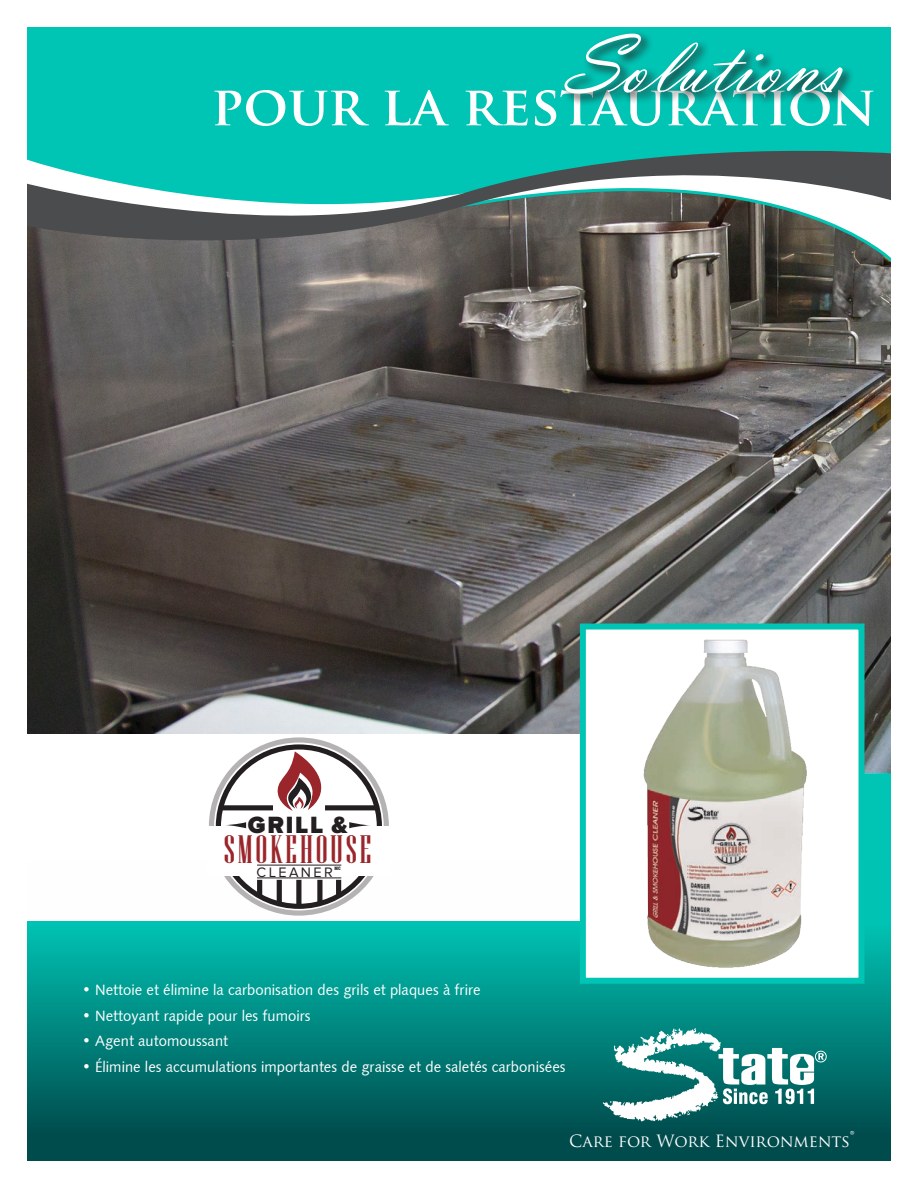
<style>
.page{position:relative;width:918px;height:1188px;background:#fff}
.page>*{position:absolute;margin:0;border:0;box-sizing:border-box;transform-origin:0 0}
.t1{font:85.5px "Vladimir Scr D";color:#fff}
.t2{font:700 54px "Trajan Pro";color:#fff}
.t3{font:39.6px "Niagara Solid";letter-spacing:.07em;color:#9a262b}
.t4{font:900 24.45px "Proxima Nova";letter-spacing:.07em;color:#231f20}
.t5{font:16.5px "Trajan Pro";color:#fff}
.t6{font:15px "Humanist 531 BT Roman A";color:#fff}
.t7{font:14.25px "Proxima Nova";letter-spacing:.17em;color:#231f20}
.t8{font:900 condensed 4.5px "Swiss 721 BT";color:#231f20}
.s1{font-size:21px}
</style>
<div class="page">
<img style="left:27px;top:270px;width:864px;height:503px">
<div style="left:27px;top:734px;width:553px;height:187px;background:#fff"></div>
<svg style="left:27px;top:862px;width:864px;height:299px;background:#24908b"></svg>
<div style="left:209px;top:737px;width:180px;height:179px;border:5px solid #b4b2b2;border-radius:50%"></div>
<div style="left:216px;top:744px;width:166px;height:165px;border:5px solid #231f20;border-radius:50%"></div>
<div style="left:207px;top:827px;width:183px;height:49px;background:#fff"></div>
<div style="left:257px;top:880px;width:5px;height:16px;background:#231f20"></div>
<div style="left:222px;top:805px;width:51px;height:5px;background:#231f20"></div>
<div style="left:325px;top:805px;width:51px;height:5px;background:#231f20"></div>
<div style="left:277px;top:880px;width:5px;height:23px;background:#231f20"></div>
<div style="left:296px;top:880px;width:5px;height:26px;background:#231f20"></div>
<div style="left:317px;top:880px;width:5px;height:23px;background:#231f20"></div>
<div style="left:336px;top:880px;width:5px;height:16px;background:#231f20"></div>
<svg style="left:226px;top:822px;width:20px;height:6px"></svg>
<svg style="left:349px;top:822px;width:21px;height:6px"></svg>
<hr style="left:257px;top:878px;width:84px;height:1px;background:#231f20">
<hr style="left:257px;top:865px;width:84px;height:1px;background:#231f20">
<svg style="left:276px;top:751px;width:54px;height:60px"></svg>
<div style="left:27px;top:27px;width:864px;height:109px;background:#00c4b4"></div>
<svg style="left:27px;top:136px;width:864px;height:134px;background:#518e87"></svg>
<div style="left:562px;top:30px;width:293px;height:76px;background:#231f20;opacity:.75"></div>
<svg style="left:603px;top:1028px;width:224px;height:93px"></svg>
<div style="left:583px;top:627px;width:279px;height:354px;background:#fff"></div>
<img style="left:643px;top:639px;width:164px;height:329px">
<div style="left:580px;top:624px;width:285px;height:360px;border:6px solid #00c4b4"></div>
<p class="t1" style="left:564px;top:15px;width:279px">Solutions</p>
<p class="t2" style="left:211px;top:72px;width:667px">POUR LA RESTAURATION</p>
<p class="t4" style="left:248px;top:811px;width:101px">GRILL &amp;</p>
<p class="t7" style="left:257px;top:864px;width:87px">CLEANER™</p>
<p class="t3" style="left:224px;top:829px;width:149px">SMOKEHOUSE</p>
<p class="t8" style="left:335px;top:865px;width:8px">MC</p>
<p class="t6" style="left:82px;top:980px;width:400px">• Nettoie et élimine la carbonisation des grils et plaques à frire</p>
<p class="t6" style="left:82px;top:1006px;width:230px">• Nettoyant rapide pour les fumoirs</p>
<p class="t6" style="left:82px;top:1031px;width:148px">• Agent automoussant</p>
<p class="t6" style="left:82px;top:1057px;width:485px">• Élimine les accumulations importantes de graisse et de saletés carbonisées</p>
<p class="t5" style="left:569px;top:1130px;width:287px">Care for Work Environments<span class="s1">®</span></p>
</div>
